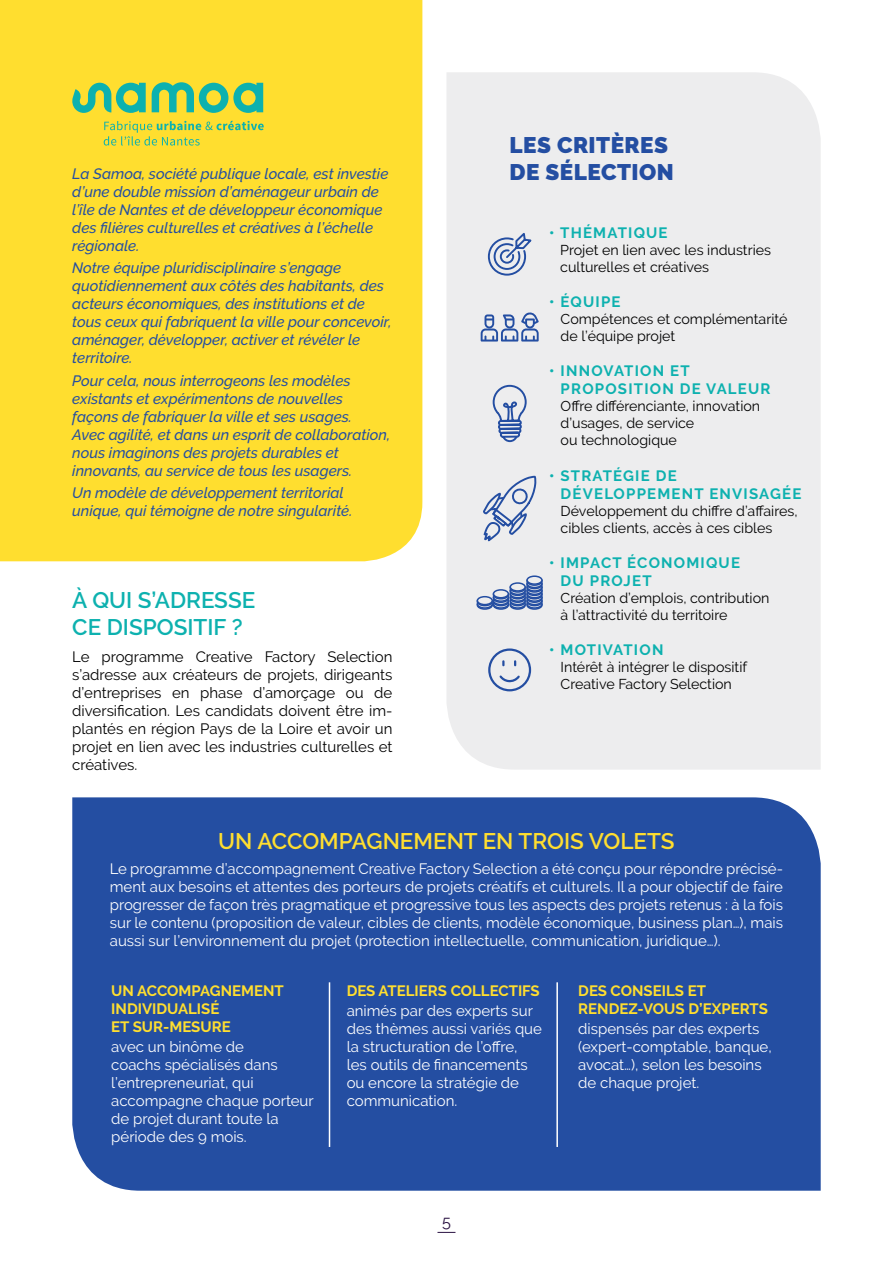
<style>
.page{position:relative;width:893px;height:1263px;background:#fff}
.page>*{position:absolute;margin:0;border:0;box-sizing:border-box;transform-origin:0 0}
.t1{font:600 22.5px "Raleway";color:#ffde2f}
.t2{font:600 22.5px/27px "Raleway";color:#0db1af}
.t3{font:900 22.5px "Raleway";letter-spacing:.02em;color:#244ea2}
.t4{font:16.2px "Raleway";color:#2b1343}
.t5{font:15px/18px "Raleway";color:#fff}
.t6{font:italic 500 15px/18px "Raleway";color:#244ea2}
.t7{font:15px/18px "Raleway";color:#000;text-align:justify}
.t8{font:700 15px/18px "Raleway";letter-spacing:.08em;color:#0db1af}
.t9{font:700 15px/18px "Raleway";color:#ffde2f}
.t10{font:14.25px/17.1px "Raleway";color:#000}
</style>
<div class="page">
<div style="left:72px;top:797px;width:749px;height:394px;background:#244ea2"></div>
<div style="left:447px;top:72px;width:374px;height:698px;background:#ededee"></div>
<svg style="left:437px;top:1232px;width:18px;height:1px"></svg>
<svg style="left:481px;top:311px;width:58px;height:31px;background:#a8b7d4"></svg>
<svg style="left:476px;top:384px;width:67px;height:424px;background:#d6dbe6"></svg>
<div style="left:527px;top:576px;width:15px;height:8px;background:#ededee;border-radius:50%"></div>
<div style="left:526px;top:575px;width:17px;height:10px;border:2px solid #244ea2;border-radius:50%"></div>
<svg style="left:487px;top:230px;width:47px;height:47px;background:#bcc6db"></svg>
<div style="left:0;top:0;width:422px;height:561px;background:#ffde2f"></div>
<hr style="left:329px;top:982px;width:1px;height:165px;background:#fff">
<hr style="left:556px;top:982px;width:2px;height:165px;background:#fff">
<svg style="left:104px;top:121px;width:160px;height:25px;background:#d5d644"></svg>
<svg style="left:152px;top:82px;width:111px;height:31px;background:#7ac575"></svg>
<svg style="left:72px;top:83px;width:74px;height:30px;background:#79c575"></svg>
<h1 class="t3" style="left:510px;top:132px;width:130px">LES CRITÈRES</h1>
<p class="t6" style="left:72px;top:165px;width:318px">La Samoa, société publique locale, est investie</p>
<h1 class="t3" style="left:510px;top:159px;width:52px">DE SÉLEC</h1>
<h1 class="t3" style="left:617px;top:159px;width:58px">TION</h1>
<p class="t6" style="left:72px;top:183px;width:312px">d’une double mission d’aménageur urbain de l’île de Nantes et de développeur économique des filières culturelles et créatives à l’échelle régionale.</p>
<p class="t6" style="left:72px;top:259px;width:321px">Notre équipe pluridisciplinaire s’engage quotidiennement aux côtés des habitants, des acteurs économiques, des institutions et de tous ceux qui fabriquent la ville pour concevoir, aménager, développer, activer et révéler le territoire.</p>
<p class="t6" style="left:72px;top:372px;width:319px">Pour cela, nous interrogeons les modèles existants et expérimentons de nouvelles façons de fabriquer la ville et ses usages.<br>Avec agilité, et dans un esprit de collaboration, nous imaginons des projets durables et innovants, au service de tous les usagers.</p>
<p class="t6" style="left:72px;top:484px;width:282px">Un modèle de développement territorial unique, qui témoigne de notre singularité.</p>
<p class="t8" style="left:549px;top:223px;width:120px">• THÉMATIQUE</p>
<p class="t10" style="left:560px;top:241px;width:212px">Projet en lien avec les industries culturelles et créatives</p>
<p class="t8" style="left:549px;top:293px;width:73px">• ÉQUIPE</p>
<p class="t10" style="left:561px;top:310px;width:228px">Compétences et complémentarité de l’équipe projet</p>
<p class="t8" style="left:561px;top:362px;width:211px;text-indent:-11px">• I NNOVATION ET<br>PROPOSITION DE VALEUR</p>
<p class="t10" style="left:561px;top:398px;width:201px">Offre différenciante, innovation d’usages, de service<br>ou technologique</p>
<p class="t8" style="left:561px;top:466px;width:242px;text-indent:-11px">• STRATÉGIE DE<br>DÉVELOPPEMENT ENVISAGÉE</p>
<p class="t10" style="left:561px;top:502px;width:238px">Développement du chiffre d’affaires, cibles clients, accès à ces cibles</p>
<p class="t8" style="left:561px;top:554px;width:181px;text-indent:-11px">• I MPACT ÉCONOMIQUE<br>DU PROJET</p>
<p class="t10" style="left:561px;top:589px;width:210px">Création d’emplois, contribution à l’attractivité du territoire</p>
<p class="t8" style="left:549px;top:641px;width:116px">• MOTIVATION</p>
<p class="t10" style="left:561px;top:659px;width:188px">Intérêt à intégrer le dispositif<br>Creative Factory Selection</p>
<h1 class="t2" style="left:72px;top:586px;width:185px">À QUI S’ADRESSE<br>CE DISPOSITIF ?</h1>
<p class="t7" style="left:72px;top:647px;width:322px">Le programme Creative Factory Selection s’adresse aux créateurs de projets, dirigeants d’entreprises en phase d’amorçage ou de diversification. Les candidats doivent être im&shy;plantés en région Pays de la Loire et avoir un projet en lien avec les industries culturelles et créatives.</p>
<h1 class="t1" style="left:218px;top:828px;width:455px">UN ACCOMPAGNEMENT EN TROIS VOLETS</h1>
<p class="t5" style="left:110px;top:860px;width:675px;text-align:justify">Le programme d’accompagnement Creative Factory Selection a été conçu pour répondre précisé&shy;ment aux besoins et attentes des porteurs de projets créatifs et culturels. Il a pour objectif de faire progresser de façon très pragmatique et progressive tous les aspects des projets retenus : à la fois sur le contenu (proposition de valeur, cibles de clients, modèle économique, business plan…), mais aussi sur l’environnement du projet (protection intellectuelle, communication, juridique…).</p>
<p class="t9" style="left:111px;top:982px;width:171px">UN ACCOMPAGNEMENT<br>INDIVIDUALISÉ<br>ET SUR-MESURE</p>
<p class="t9" style="left:578px;top:982px;width:191px">DES CONSEILS ET<br>RENDEZ-VOUS D’EXPERTS</p>
<p class="t9" style="left:347px;top:982px;width:195px">DES ATELIERS COLLECTIFS</p>
<p class="t5" style="left:347px;top:1001px;width:197px">animés par des experts sur des thèmes aussi variés que la structuration de l’offre,<br>les outils de financements ou encore la stratégie de communication.</p>
<p class="t5" style="left:578px;top:1020px;width:195px">dispensés par des experts (expert-comptable, banque, avocat…), selon les besoins de chaque projet.</p>
<p class="t5" style="left:111px;top:1038px;width:204px">avec un binôme de<br>coachs spécialisés dans l’entrepreneuriat, qui accompagne chaque porteur de projet durant toute la période des 9 mois.</p>
<p class="t4" style="left:442px;top:1212px;width:10px">5</p>
</div>
